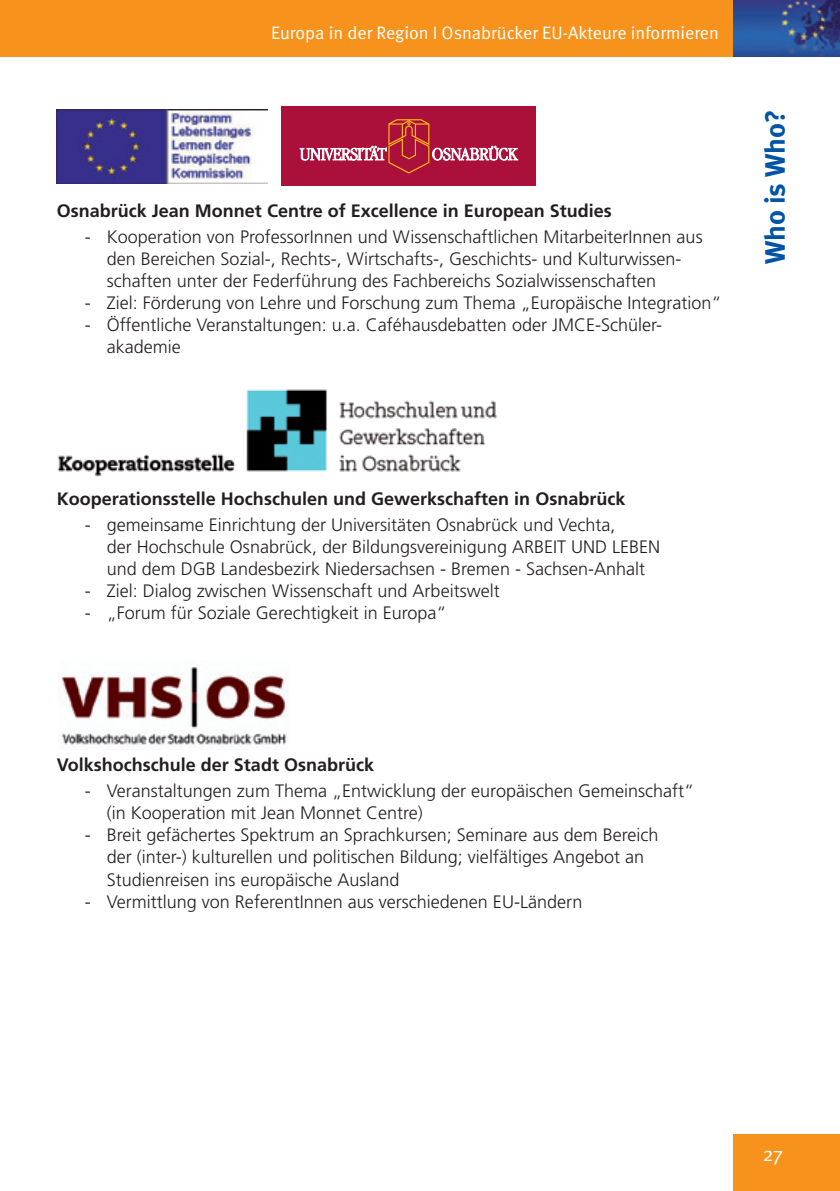
<style>
.page{position:relative;width:840px;height:1191px;background:#fff}
.page>*{position:absolute;margin:0;border:0;box-sizing:border-box;transform-origin:0 0}
.t1{font:700 28px "Meta";color:#0154a6}
.t2{font:20px "Meta Normal";color:#fff}
.t3{font:300 18px/22px "Frutiger";color:#231f20}
.t4{font:700 18px "Frutiger";color:#231f20}
.t5{font:18px "Meta Normal";color:#fff}
</style>
<div class="page">
<div style="left:733px;top:1134px;width:106px;height:57px;background:#f7931d"></div>
<div style="left:0;top:0;width:736px;height:57px;background:#f7931d"></div>
<img style="left:733px;top:0;width:106px;height:57px">
<img style="left:61px;top:667px;width:227px;height:81px">
<img style="left:57px;top:389px;width:441px;height:88px">
<img style="left:57px;top:109px;width:210px;height:75px">
<div style="left:282px;top:107px;width:253px;height:79px;background:#ab103a"></div>
<svg style="left:300px;top:119px;width:217px;height:55px"></svg>
<p class="t5" style="left:271px;top:22px;width:449px">Europa in der Region I Osnabrücker EU-Akteure informieren</p>
<p class="t4" style="left:57px;top:200px;width:556px">Osnabrück Jean Monnet Centre of Excellence in European Studies</p>
<p class="t3" style="left:107px;top:226px;width:597px;text-indent:-22px">- Kooperation von ProfessorInnen und Wissenschaftlichen MitarbeiterInnen aus den Bereichen Sozial-, Rechts-, Wirtschafts-, Geschichts- und Kulturwissen&shy;schaften unter der Federführung des Fachbereichs Sozialwissenschaften</p>
<p class="t3" style="left:85px;top:292px;width:638px">- Ziel: Förderung von Lehre und Forschung zum Thema „Europäische Integration“</p>
<p class="t3" style="left:107px;top:314px;width:556px;text-indent:-22px">- Öffentliche Veranstaltungen: u.a. Caféhausdebatten oder JMCE-Schüler&shy;akademie</p>
<h1 class="t1" style="left:758px;top:264px;width:156px;rotate:-90deg">Who is Who?</h1>
<p class="t4" style="left:57px;top:488px;width:570px">Kooperationsstelle Hochschulen und Gewerkschaften in Osnabrück</p>
<p class="t3" style="left:107px;top:514px;width:554px;text-indent:-22px">- gemeinsame Einrichtung der Universitäten Osnabrück und Vechta,<br>der Hochschule Osnabrück, der Bildungsvereinigung ARBEIT UND LEBEN und dem DGB Landesbezirk Niedersachsen - Bremen - Sachsen-Anhalt</p>
<p class="t3" style="left:85px;top:580px;width:416px">- Ziel: Dialog zwischen Wissenschaft und Arbeitswelt</p>
<p class="t3" style="left:85px;top:602px;width:363px">- „Forum für Soziale Gerechtigkeit in Europa“</p>
<p class="t4" style="left:57px;top:754px;width:319px">Volkshochschule der Stadt Osnabrück</p>
<p class="t3" style="left:107px;top:780px;width:588px;text-indent:-22px">- Veranstaltungen zum Thema „Entwicklung der europäischen Gemeinschaft“ (in Kooperation mit Jean Monnet Centre)</p>
<p class="t3" style="left:107px;top:824px;width:553px;text-indent:-22px">- Breit gefächertes Spektrum an Sprachkursen; Seminare aus dem Bereich der (inter-) kulturellen und politischen Bildung; vielfältiges Angebot an<br>Studienreisen ins europäische Ausland</p>
<p class="t3" style="left:85px;top:890px;width:499px">- Vermittlung von ReferentInnen aus verschiedenen EU-Ländern</p>
<p class="t2" style="left:762px;top:1142px;width:22px">27</p>
</div>
